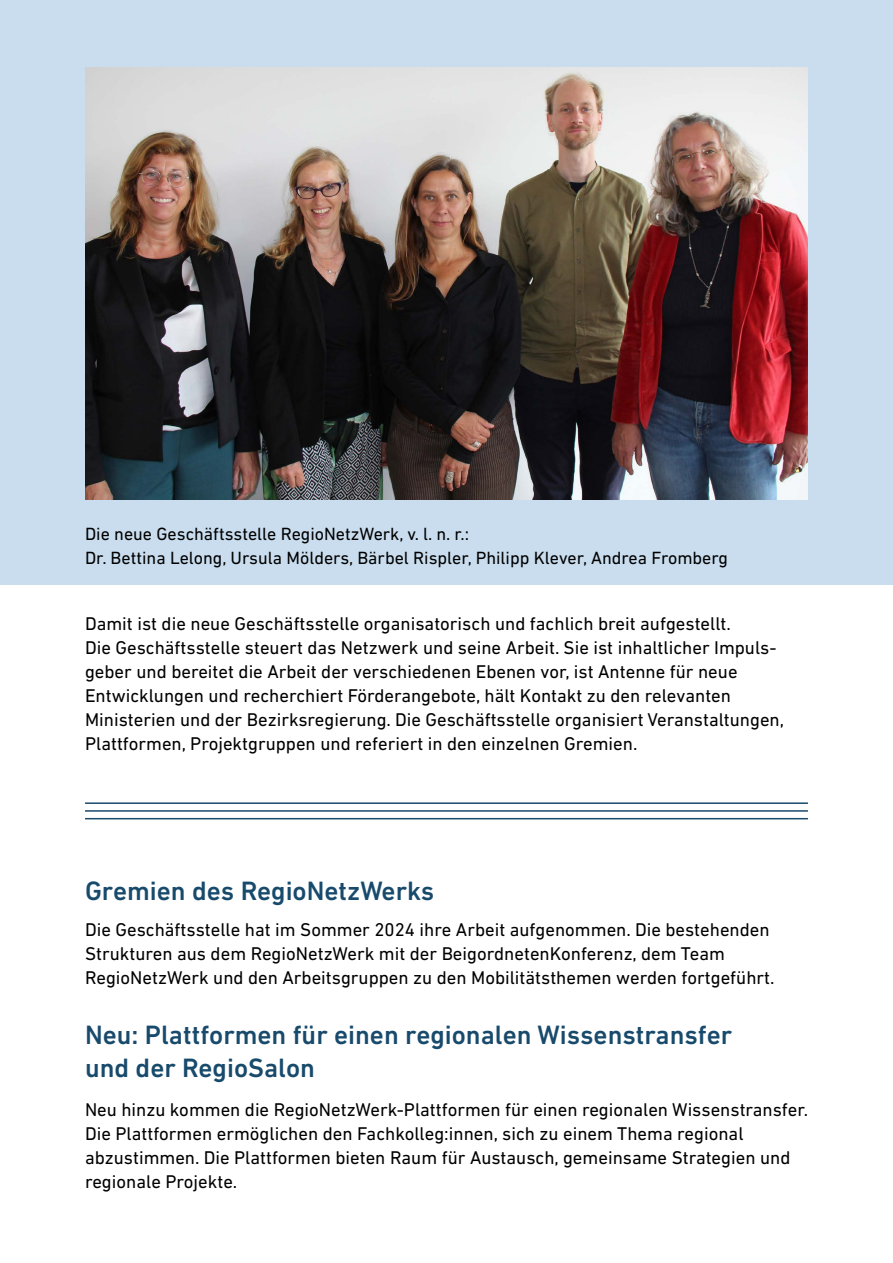
<style>
.page{position:relative;width:893px;height:1263px;background:#fff}
.page>*{position:absolute;margin:0;border:0;box-sizing:border-box;transform-origin:0 0}
.t1{font:500 27px/33px "DIN Next LT Pro";color:#184a6c}
.t2{font:18.75px/24px "DIN Next LT Pro";color:#000}
.t3{font:18px/24px "DIN Next LT Pro";color:#000}
</style>
<div class="page">
<div style="left:0;top:0;width:893px;height:585px;background:#c9ddee"></div>
<img style="left:85px;top:67px;width:723px;height:433px">
<hr style="left:85px;top:802px;width:723px;height:2px;background:#184a6c">
<hr style="left:85px;top:810px;width:723px;height:2px;background:#184a6c">
<hr style="left:85px;top:818px;width:723px;height:1px;background:#184a6c">
<p class="t3" style="left:85px;top:522px;width:644px">Die neue Geschäftsstelle RegioNetzWerk, v. l. n. r.:<br>Dr. Bettina Lelong, Ursula Mölders, Bärbel Rispler, Philipp Klever, Andrea Fromberg</p>
<p class="t2" style="left:85px;top:611px;width:701px">Damit ist die neue Geschäftsstelle organisatorisch und fachlich breit aufgestellt.<br>Die Geschäftsstelle steuert das Netzwerk und seine Arbeit. Sie ist inhaltlicher Impuls&shy;geber und bereitet die Arbeit der verschiedenen Ebenen vor, ist Antenne für neue Entwicklungen und recherchiert Förderangebote, hält Kontakt zu den relevanten Ministerien und der Bezirksregierung. Die Geschäftsstelle organisiert Veranstaltungen, Plattformen, Projektgruppen und referiert in den einzelnen Gremien.</p>
<h1 class="t1" style="left:85px;top:874px;width:351px">Gremien des RegioNetzWerks</h1>
<p class="t2" style="left:85px;top:917px;width:691px">Die Geschäftsstelle hat im Sommer 2024 ihre Arbeit aufgenommen. Die bestehenden<br>Strukturen aus dem RegioNetzWerk mit der BeigordnetenKonferenz, dem Team<br>RegioNetzWerk und den Arbeitsgruppen zu den Mobilitätsthemen werden fortgeführt.</p>
<h1 class="t1" style="left:85px;top:1018px;width:649px">Neu: Plattformen für einen regionalen Wissenstransfer und der RegioSalon</h1>
<p class="t2" style="left:85px;top:1097px;width:725px">Neu hinzu kommen die RegioNetzWerk-Plattformen für einen regionalen Wissenstransfer.<br>Die Plattformen ermöglichen den Fachkolleg:innen, sich zu einem Thema regional abzustimmen. Die Plattformen bieten Raum für Austausch, gemeinsame Strategien und regionale Projekte.</p>
</div>
